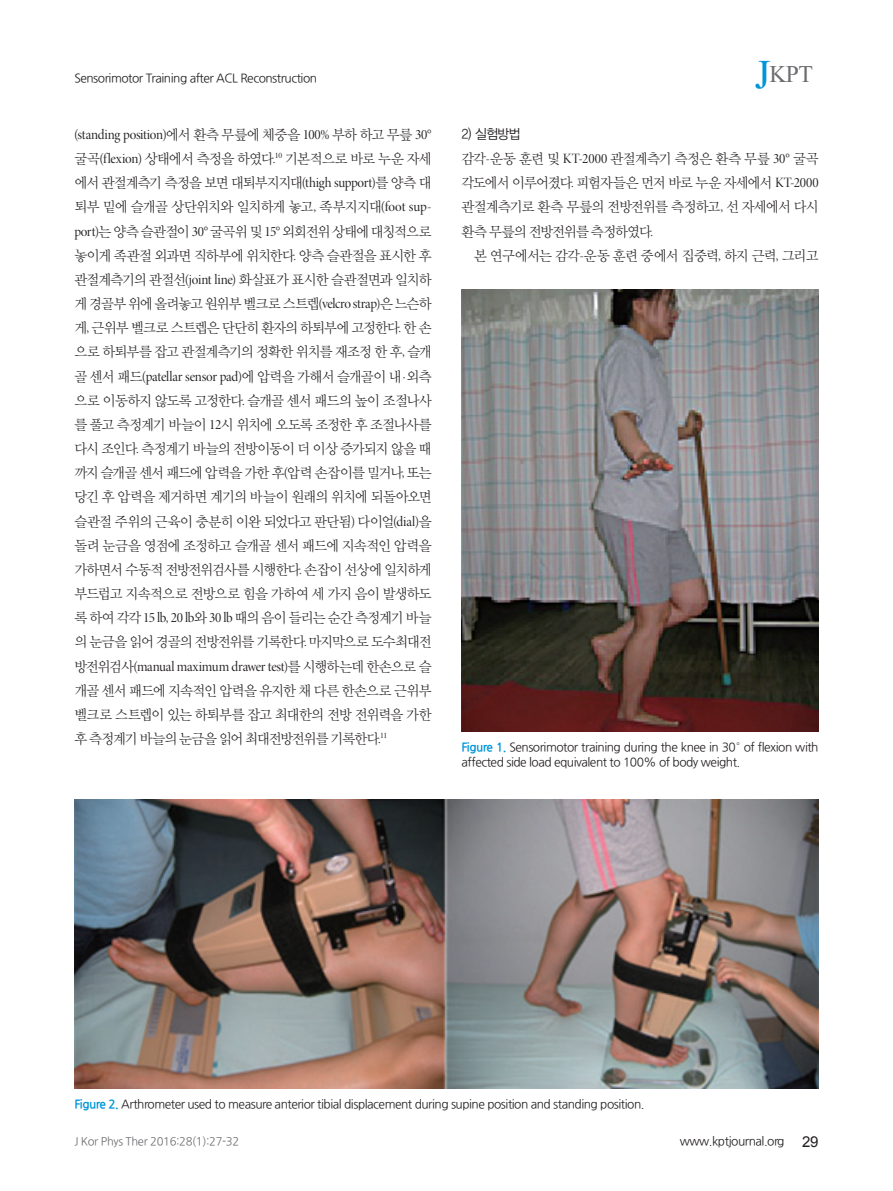
<style>
.page{position:relative;width:893px;height:1191px;background:#fff}
.page>*{position:absolute;margin:0;border:0;box-sizing:border-box;transform-origin:0 0}
.t1{font:30px "Aparajita";color:#6c6d70}
.t2{font:15px "Arial";color:#231f20}
.본문{font:14.25px/24.2px "YDVY Mj O32";letter-spacing:-.05em;color:#231f20;text-align:justify;scale:.96 1}
.본문__앞단락0{font:14.25px/24.2px "YDVY Mj O32";letter-spacing:-.06em;color:#231f20;text-align:justify;scale:.96 1}
.본문_소제목1{font:13.5px "YDVYGO32";color:#231f20;scale:.95 1}
.표_제목__그림_설명{font:12px/15.6px "Nanum Gothic OTF";letter-spacing:-.04em;color:#231f20}
.하시라{font:12px "Nanum Gothic OTF";letter-spacing:-.04em;color:#231f20}
.t3{font:11.25px "Nanum Gothic OTF";letter-spacing:-.03em;color:#6c6d70}
.s1{font-size:51px;color:#0095d9}
.s2{font-family:"Minion Pro Disp"}
.s3{font-family:"Nanum Gothic OTF Bold";color:#0095d9}
</style>
<div class="page">
<img style="left:74px;top:799px;width:745px;height:289px">
<img style="left:461px;top:289px;width:358px;height:442px">
<p class="하시라" style="left:74px;top:71px;width:244px">Sensorimotor Training after ACL Reconstruction</p>
<p class="t1" style="left:755px;top:60px;width:60px"><span class="s1">J</span>KPT</p>
<p class="본문" style="left:74px;top:122px;width:374px"><span class="s2">(standing position)</span>에서 환측 무릎에 체중을 <span class="s2">100%</span> 부하 하고 무릎 <span class="s2">30° </span>굴곡<span class="s2">(flexion)</span> 상태에서 측정을 하였다<span class="s2">.</span><sup>10</sup> 기본적으로 바로 누운 자세 에서 관절계측기 측정을 보면 대퇴부지지대<span class="s2">(thigh support)</span>를 양측 대 퇴부 밑에 슬개골 상단위치와 일치하게 놓고<span class="s2">,</span> 족부지지대<span class="s2">(foot sup&shy;port)</span>는 양측 슬관절이 <span class="s2">30°</span> 굴곡위 및 <span class="s2">15°</span> 외회전위 상태에 대칭적으로 놓이게 족관절 외과면 직하부에 위치한다<span class="s2">.</span> 양측 슬관절을 표시한 후 관절계측기의 관절선<span class="s2">(joint line)</span> 화살표가 표시한 슬관절면과 일치하 게 경골부 위에 올려놓고 원위부 벨크로 스트렙<span class="s2">(velcro strap)</span>은 느슨하 게<span class="s2">,</span> 근위부 벨크로 스트렙은 단단히 환자의 하퇴부에 고정한다<span class="s2">.</span> 한 손 으로 하퇴부를 잡고 관절계측기의 정확한 위치를 재조정 한 후<span class="s2">,</span> 슬개 골 센서 패드<span class="s2">(patellar sensor pad)</span>에 압력을 가해서 슬개골이 내<span class="s2">·</span>외측 으로 이동하지 않도록 고정한다<span class="s2">.</span> 슬개골 센서 패드의 높이 조절나사 를 풀고 측정계기 바늘이 <span class="s2">12</span>시 위치에 오도록 조정한 후 조절나사를 다시 조인다<span class="s2">.</span> 측정계기 바늘의 전방이동이 더 이상 증가되지 않을 때 까지 슬개골 센서 패드에 압력을 가한 후<span class="s2">(</span>압력 손잡이를 밀거나<span class="s2">,</span> 또는 당긴 후 압력을 제거하면 계기의 바늘이 원래의 위치에 되돌아오면 슬관절 주위의 근육이 충분히 이완 되었다고 판단됨<span class="s2">)</span> 다이얼<span class="s2">(dial)</span>을 돌려 눈금을 영점에 조정하고 슬개골 센서 패드에 지속적인 압력을 가하면서 수동적 전방전위검사를 시행한다<span class="s2">.</span> 손잡이 선상에 일치하게 부드럽고 지속적으로 전방으로 힘을 가하여 세 가지 음이 발생하도 록 하여 각각 <span class="s2">15 lb, 20 lb</span>와 <span class="s2">30 lb</span> 때의 음이 들리는 순간 측정계기 바늘 의 눈금을 읽어 경골의 전방전위를 기록한다<span class="s2">.</span> 마지막으로 도수최대전 방전위검사<span class="s2">(manual maximum drawer test)</span>를 시행하는데 한손으로 슬 개골 센서 패드에 지속적인 압력을 유지한 채 다른 한손으로 근위부 벨크로 스트렙이 있는 하퇴부를 잡고 최대한의 전방 전위력을 가한 후 측정계기 바늘의 눈금을 읽어 최대전방전위를 기록한다<span class="s2">.</span><sup>11</sup></p>
<p class="본문_소제목1" style="left:461px;top:125px;width:64px">2) 실험방법</p>
<p class="본문__앞단락0" style="left:461px;top:146px;width:374px">감각<span class="s2">-</span>운동 훈련 및 <span class="s2">KT-2000</span> 관절계측기 측정은 환측 무릎 <span class="s2">30°</span> 굴곡 각도에서 이루어졌다<span class="s2">.</span> 피험자들은 먼저 바로 누운 자세에서 <span class="s2">KT-2000 </span>관절계측기로 환측 무릎의 전방전위를 측정하고<span class="s2">,</span> 선 자세에서 다시 환측 무릎의 전방전위를 측정하였다<span class="s2">.</span></p>
<p class="본문" style="left:474px;top:243px;width:360px">본 연구에서는 감각<span class="s2">-</span>운동 훈련 중에서 집중력<span class="s2">,</span> 하지 근력<span class="s2">,</span> 그리고</p>
<p class="표_제목__그림_설명" style="left:461px;top:739px;width:359px"><span class="s3">Figure 1.</span> Sensorimotor training during the knee in 30° of flexion with affected side load equivalent to 100% of body weight.</p>
<p class="표_제목__그림_설명" style="left:74px;top:1095px;width:571px"><span class="s3">Figure 2.</span> Arthrometer used to measure anterior tibial displacement during supine position and standing position.</p>
<p class="t3" style="left:74px;top:1134px;width:166px">J Kor Phys Ther 2016:28(1):27-32</p>
<p class="하시라" style="left:680px;top:1134px;width:106px">www.kptjournal.org</p>
<p class="t2" style="left:802px;top:1132px;width:18px">29</p>
</div>
